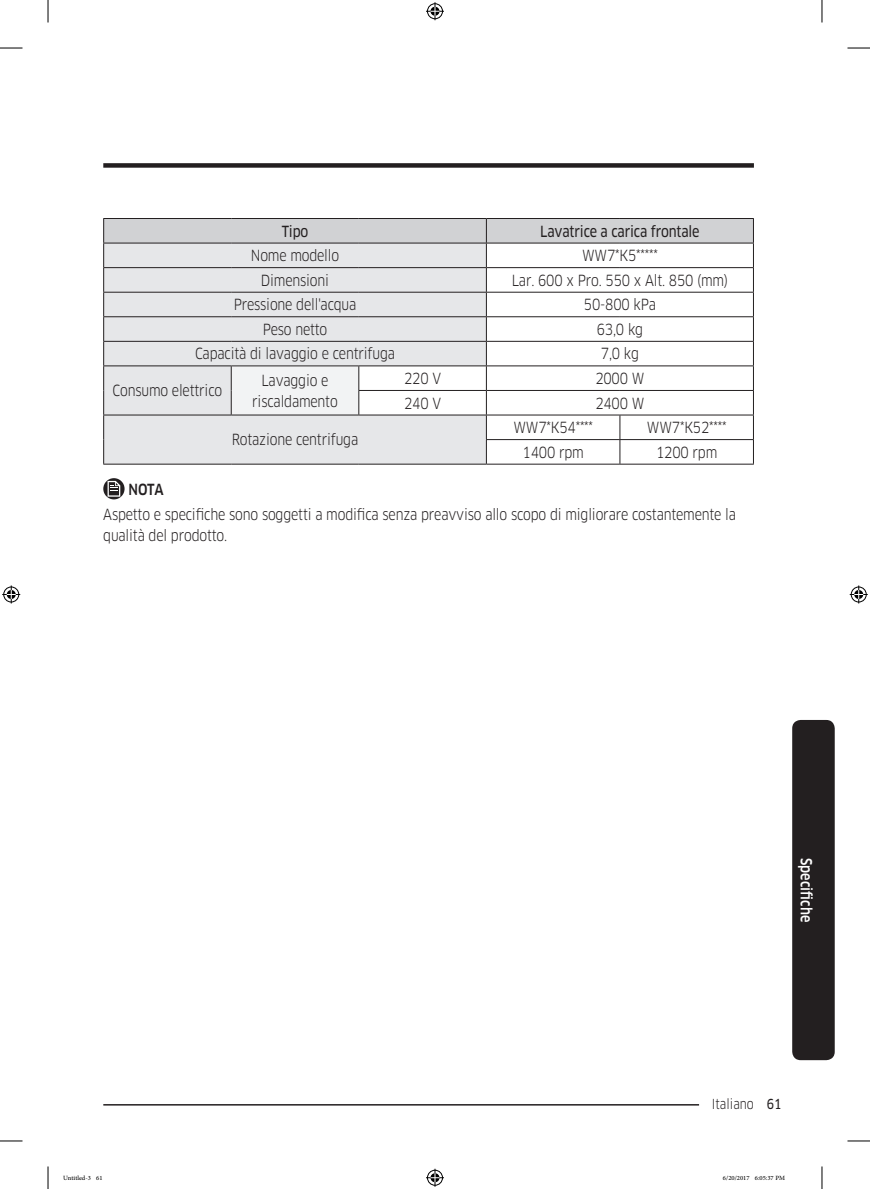
<style>
.page{position:relative;width:870px;height:1189px;background:#fff}
.page>*{position:absolute;margin:0;border:0;box-sizing:border-box;transform-origin:0 0}
.t1{font:15px/21px "Samsung Clan Pro";letter-spacing:-.015em;color:#231f20;text-align:center;scale:.85 1}
.t2{font:15px "Samsung Clan Pro News";letter-spacing:-.015em;color:#231f20;scale:.85 1}
.t3{font:500 15px "Samsung Clan Pro";color:#fff;scale:.85 1}
.t4{font:500 15px "Samsung Clan Pro";color:#231f20;scale:.85 1}
.t5{font:13.5px "Samsung Clan Pro";color:#231f20;scale:.85 1}
.t6{font:9px "Adobe Arabic";color:#000}
.s1{font-family:"Samsung Clan Pro News"}
</style>
<div class="page">
<div style="left:103px;top:163px;width:651px;height:5px;background:#231f20"></div>
<hr style="left:103px;top:1104px;width:651px;height:1px;background:#231f20">
<div style="left:699px;top:1096px;width:68px;height:15px;background:#fff"></div>
<div style="left:792px;top:720px;width:43px;height:340px;background:#231f20;border-radius:9px"></div>
<svg style="left:103px;top:218px;width:651px;height:246px"></svg>
<hr style="left:103px;top:464px;width:128px;height:1px;background:#231f20">
<hr style="left:231px;top:464px;width:128px;height:1px;background:#231f20">
<hr style="left:359px;top:464px;width:127px;height:1px;background:#231f20">
<hr style="left:486px;top:464px;width:134px;height:1px;background:#231f20">
<hr style="left:620px;top:464px;width:134px;height:1px;background:#231f20">
<svg style="left:103px;top:478px;width:22px;height:21px"></svg>
<svg style="left:108px;top:481px;width:12px;height:16px"></svg>
<svg style="left:0;top:48px;width:22px;height:1px"></svg>
<svg style="left:847px;top:48px;width:23px;height:1px"></svg>
<svg style="left:0;top:1141px;width:22px;height:1px"></svg>
<svg style="left:847px;top:1141px;width:23px;height:1px"></svg>
<svg style="left:48px;top:0;width:1px;height:23px"></svg>
<svg style="left:48px;top:1166px;width:1px;height:23px"></svg>
<svg style="left:822px;top:0;width:1px;height:23px"></svg>
<svg style="left:822px;top:1166px;width:1px;height:23px"></svg>
<svg style="left:426px;top:2px;width:18px;height:18px"></svg>
<svg style="left:426px;top:1169px;width:18px;height:18px"></svg>
<svg style="left:2px;top:585px;width:18px;height:18px"></svg>
<svg style="left:850px;top:585px;width:18px;height:18px"></svg>
<p class="t2" style="left:282px;top:222px;width:33px">Tipo</p>
<p class="t2" style="left:540px;top:222px;width:189px">Lavatrice a carica frontale</p>
<p class="t1" style="left:251px;top:245px;width:106px">Nome modello</p>
<p class="t1" style="left:582px;top:245px;width:91px">WW7*K5*****</p>
<p class="t1" style="left:261px;top:270px;width:82px">Dimensioni</p>
<p class="t1" style="left:512px;top:270px;width:256px">Lar. 600 x Pro. 550 x Alt. 850 (mm)</p>
<p class="t1" style="left:234px;top:294px;width:146px">Pressione dell'acqua</p>
<p class="t1" style="left:584px;top:294px;width:86px">50-800 kPa</p>
<p class="t1" style="left:263px;top:319px;width:78px">Peso netto</p>
<p class="t1" style="left:597px;top:319px;width:56px">63,0 kg</p>
<p class="t1" style="left:195px;top:343px;width:237px">Capacità di lavaggio e centrifuga</p>
<p class="t1" style="left:601px;top:343px;width:46px">7,0 kg</p>
<p class="t1" style="left:113px;top:380px;width:131px">Consumo elettrico</p>
<p class="t1" style="left:252px;top:370px;width:102px">Lavaggio e riscaldamento</p>
<p class="t1" style="left:404px;top:368px;width:45px">220 V</p>
<p class="t1" style="left:595px;top:368px;width:59px">2000 W</p>
<p class="t1" style="left:404px;top:393px;width:45px">240 V</p>
<p class="t1" style="left:595px;top:393px;width:59px">2400 W</p>
<p class="t1" style="left:232px;top:429px;width:150px">Rotazione centrifuga</p>
<p class="t1" style="left:513px;top:417px;width:95px">WW7*K54****</p>
<p class="t1" style="left:647px;top:417px;width:95px">WW7*K52****</p>
<p class="t1" style="left:522px;top:442px;width:74px">1400 rpm</p>
<p class="t1" style="left:656px;top:442px;width:74px">1200 rpm</p>
<p class="t4" style="left:129px;top:481px;width:43px">NOTA</p>
<p class="t1" style="left:103px;top:504px;width:746px;text-align:left">Aspetto e specifiche sono soggetti a modifica senza preavviso allo scopo di migliorare costantemente la qualità del prodotto.</p>
<p class="t3" style="left:815px;top:858px;width:76px;rotate:90deg">Specifich</p>
<p class="t5" style="left:712px;top:1096px;width:84px">Italiano <span class="s1">61</span></p>
<p class="t6" style="left:63px;top:1171px;width:41px">Untitled-3 61</p>
<p class="t6" style="left:723px;top:1171px;width:64px">6/20/2017 6:05:37 PM</p>
</div>
